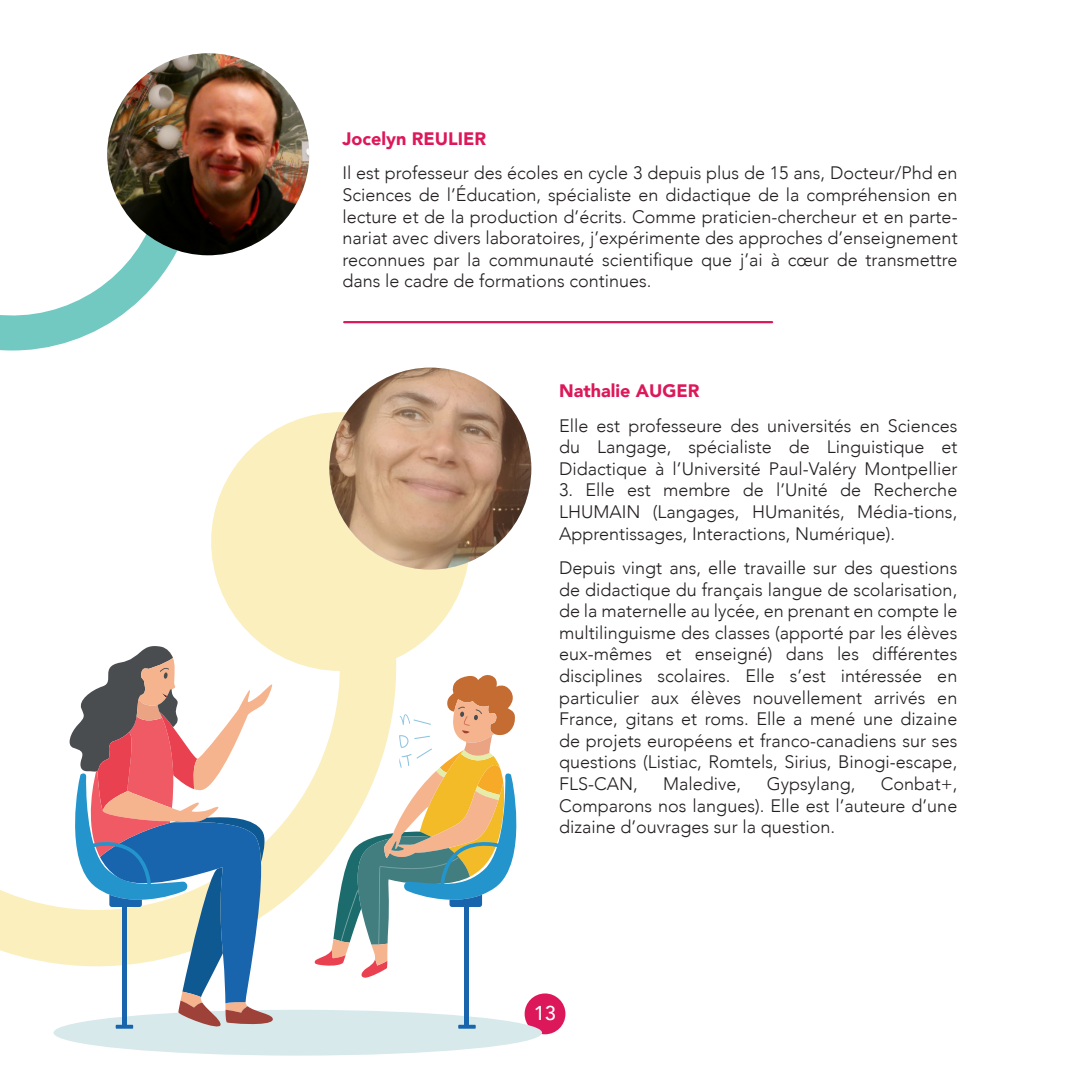
<style>
.page{position:relative;width:1085px;height:1085px;background:#fff}
.page>*{position:absolute;margin:0;border:0;box-sizing:border-box;transform-origin:0 0}
.t1{font:500 20.03px "Avenir";color:#fff}
.t2{font:300 18px/21.6px "Avenir";color:#231f20;text-align:justify}
.t3{font:900 18px "Avenir";color:#dc185b}
</style>
<div class="page">
<div style="left:524px;top:993px;width:41px;height:41px;background:#dc185b;border-radius:50%"></div>
<svg style="left:0;top:256px;width:175px;height:95px"></svg>
<hr style="left:344px;top:321px;width:428px;height:2px;background:#dc185b">
<svg style="left:0;top:778px;width:313px;height:187px"></svg>
<svg style="left:211px;top:412px;width:276px;height:260px;fill:#faefbd"></svg>
<img style="left:107px;top:53px;width:202px;height:203px">
<img style="left:329px;top:367px;width:202px;height:202px;border-radius:101px">
<div style="left:53px;top:1009px;width:489px;height:46px;background:#d7e9eb;border-radius:50%"></div>
<svg style="left:62px;top:642px;width:213px;height:387px"></svg>
<svg style="left:116px;top:1024px;width:17px;height:4px"></svg>
<div style="left:122px;top:906px;width:5px;height:118px;background:#1865ae"></div>
<svg style="left:458px;top:1024px;width:17px;height:4px"></svg>
<div style="left:464px;top:906px;width:5px;height:118px;background:#1865ae"></div>
<svg style="left:313px;top:672px;width:204px;height:306px"></svg>
<p class="t3" style="left:342px;top:123px;width:145px">Jocelyn REULIER</p>
<p class="t2" style="left:342px;top:162px;width:616px">Il est professeur des écoles en cycle 3 depuis plus de 15 ans, Docteur/Phd en Sciences de l’Éducation, spécialiste en didactique de la compréhension en lecture et de la production d’écrits. Comme praticien-chercheur et en parte&shy;nariat avec divers laboratoires, j’expérimente des approches d’enseignement reconnues par la communauté scientifique que j’ai à cœur de transmettre dans le cadre de formations continues.</p>
<p class="t3" style="left:559px;top:375px;width:142px">Nathalie AUGER</p>
<p class="t2" style="left:559px;top:414px;width:399px">Elle est professeure des universités en Sciences du Langage, spécialiste de Linguistique et Didactique à l’Université Paul-Valéry Montpellier</p>
<p class="t2" style="left:559px;top:479px;width:399px">3. Elle est membre de l’Unité de Recherche LHUMAIN (Langages, HUmanités, Média-tions, Apprentissages, Interactions, Numérique).</p>
<p class="t2" style="left:559px;top:557px;width:399px">Depuis vingt ans, elle travaille sur des questions de didactique du français langue de scolarisation, de la maternelle au lycée, en prenant en compte le multilinguisme des classes (apporté par les élèves eux-mêmes et enseigné) dans les différentes disciplines scolaires. Elle s’est intéressée en particulier aux élèves nouvellement arrivés en France, gitans et roms. Elle a mené une dizaine de projets européens et franco-canadiens sur ses questions (Listiac, Romtels, Sirius, Binogi-escape, FLS-CAN,</p>
<p class="t2" style="left:559px;top:773px;width:399px;text-indent:322px">Conbat+, Comparons nos langues). Elle est l’auteure d’une dizaine d’ouvrages sur la question.</p>
<p class="t2" style="left:663px;top:773px;width:80px">Maledive,</p>
<p class="t2" style="left:766px;top:773px;width:90px">Gypsylang,</p>
<p class="t1" style="left:533px;top:995px;width:24px">13</p>
</div>
